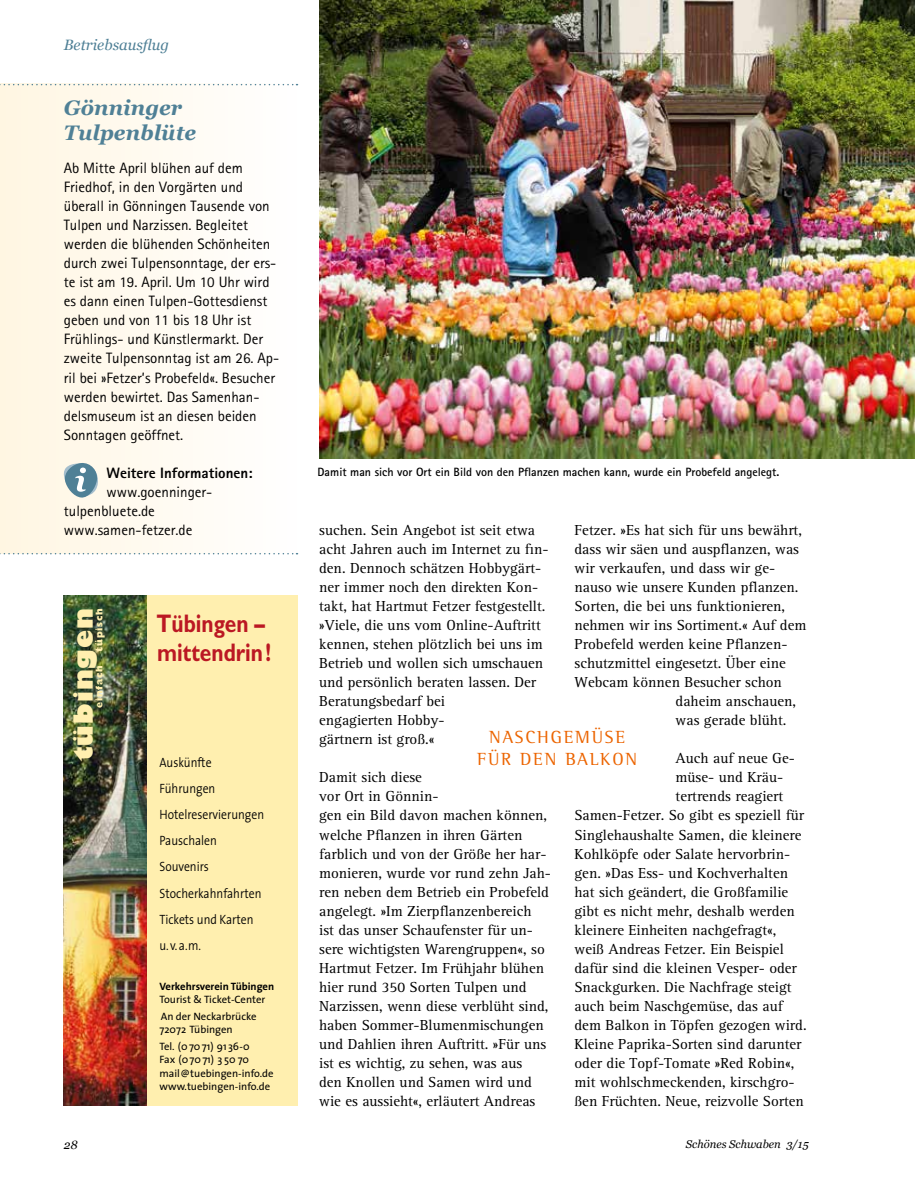
<style>
.page{position:relative;width:915px;height:1191px;background:#fff}
.page>*{position:absolute;margin:0;border:0;box-sizing:border-box;transform-origin:0 0}
.t1{font:800 25.95px "Gill Sans";letter-spacing:.04em;color:#ffefaf}
.t2{font:700 25.5px/29.4px "Gill Sans";color:#bb1823;scale:.82 1}
.t3{font:italic 700 21px/25.5px "Georgia";color:#4f8096}
.t4{font:18px/22.5px "Rotis Semi Serif Std";letter-spacing:.1em;color:#ec6502;text-align:center}
.t5{font:15px/19px "Rotis Serif Std";color:#000}
.t6{font:15px/19px "Rotis Sans Serif Std";color:#000}
.t7{font:800 15px "Rotis Sans Serif Std";color:#000}
.t8{font:italic 15px "Georgia";color:#4f8096}
.t9{font:300 13.5px/26.1px "The Sans";color:#000;scale:.87 1}
.t10{font:700 12px "Rotis Sans Serif Std";color:#000}
.t11{font:italic 12px "Georgia";color:#000}
.t12{font:italic 11.25px "Georgia";color:#000}
.t13{font:10.65px/16.8px "The Sans";color:#000}
.t14{font:700 10.65px "The Sans";color:#000}
.t15{font:800 9.75px "Gill Sans";letter-spacing:.07em;color:#ffefaf}
</style>
<div class="page">
<div style="left:0;top:84px;width:297px;height:470px;background:linear-gradient(to right,#fff6e2,#fffefe)"></div>
<svg style="left:0;top:84px;width:297px;height:1px"></svg>
<svg style="left:0;top:553px;width:297px;height:1px"></svg>
<svg style="left:61px;top:462px;width:39px;height:36px"></svg>
<img style="left:64px;top:595px;width:234px;height:511px">
<img style="left:319px;top:0;width:595px;height:459px">
<p class="t8" style="left:64px;top:34px;width:107px">Betriebsausflug</p>
<h3 class="t3" style="left:64px;top:94px;width:134px">Gönninger<br>Tulpenblüte</h3>
<p class="t6" style="left:64px;top:158px;width:217px">Ab Mitte April blühen auf dem<br>Friedhof, in den Vorgärten und überall in Gönningen Tausende von<br>Tulpen und Narzissen. Begleitet werden die blühenden Schönheiten durch zwei Tulpensonntage, der ers&shy;te ist am 19. April. Um 10 Uhr wird es dann einen Tulpen-Gottesdienst geben und von 11 bis 18 Uhr ist<br>Frühlings- und Künstlermarkt. Der zweite Tulpensonntag ist am 26. Ap&shy;ril bei »Fetzer’s Probefeld«. Besucher werden bewirtet. Das Samenhan&shy;delsmuseum ist an diesen beiden<br>Sonntagen geöffnet.</p>
<p class="t7" style="left:106px;top:463px;width:148px">Weitere Informationen:</p>
<p class="t6" style="left:64px;top:482px;width:150px;text-indent:43px">www.goenninger&shy;tulpenbluete.de www.samen-fetzer.de</p>
<p class="t15" style="left:93px;top:651px;width:45px;rotate:-90deg">tüpisch</p>
<h2 class="t2" style="left:156px;top:608px;width:141px">Tübingen – mittendrin!</h2>
<h1 class="t1" style="left:67px;top:761px;width:155px;rotate:-90deg">tübingen</h1>
<p class="t15" style="left:93px;top:708px;width:44px;rotate:-90deg">einfach</p>
<p class="t9" style="left:159px;top:749px;width:122px">Auskünfte<br>Führungen<br>Hotelreservierungen<br>Pauschalen<br>Souvenirs<br>Stocherkahnfahrten<br>Tickets und Karten u.v. a.m.</p>
<p class="t14" style="left:159px;top:977px;width:116px">Verkehrsverein Tübingen</p>
<p class="t13" style="left:159px;top:991px;width:107px">Tourist &amp; Ticket-Center<br>An der Neckarbrücke</p>
<p class="t13" style="left:159px;top:1021px;width:92px">72072 Tübingen<br>Tel. (0 70 71) 91 36-0</p>
<p class="t13" style="left:159px;top:1052px;width:115px;line-height:13.4px">Fax (0 70 71) 3 50 70 mail@tuebingen-info.de www.tuebingen-info.de</p>
<p class="t10" style="left:317px;top:465px;width:463px">Damit man sich vor Ort ein Bild von den Pflanzen machen kann, wurde ein Probefeld angelegt.</p>
<p class="t5" style="left:319px;top:521px;width:231px">suchen. Sein Angebot ist seit etwa acht Jahren auch im Internet zu fin&shy;den. Dennoch schätzen Hobbygärt&shy;ner immer noch den direkten Kon&shy;takt, hat Hartmut Fetzer festgestellt. »Viele, die uns vom Online-Auftritt kennen, stehen plötzlich bei uns im<br>Betrieb und wollen sich umschauen und persönlich beraten lassen. Der<br>Beratungsbedarf bei<br>engagierten Hobby-<br>gärtnern ist groß.«</p>
<p class="t5" style="left:319px;top:768px;width:233px">Damit sich diese<br>vor Ort in Gönnin-<br>gen ein Bild davon machen können, welche Pflanzen in ihren Gärten farblich und von der Größe her har&shy;monieren, wurde vor rund zehn Jah&shy;ren neben dem Betrieb ein Probefeld angelegt. »Im Zierpflanzenbereich<br>ist das unser Schaufenster für un&shy;sere wichtigsten Warengruppen«, so<br>Hartmut Fetzer. Im Frühjahr blühen hier rund 350 Sorten Tulpen und<br>Narzissen, wenn diese verblüht sind, haben Sommer-Blumenmischungen und Dahlien ihren Auftritt. »Für uns ist es wichtig, zu sehen, was aus<br>den Knollen und Samen wird und wie es aussieht«, erläutert Andreas</p>
<p class="t5" style="left:574px;top:521px;width:229px">Fetzer. »Es hat sich für uns bewährt,</p>
<p class="t5" style="left:574px;top:540px;width:226px">dass wir säen und auspflanzen, was</p>
<p class="t5" style="left:574px;top:559px;width:202px">wir verkaufen, und dass wir ge-</p>
<p class="t5" style="left:574px;top:578px;width:225px">nauso wie unsere Kunden pflanzen.</p>
<p class="t5" style="left:574px;top:597px;width:212px">Sorten, die bei uns funktionieren,</p>
<p class="t5" style="left:574px;top:616px;width:233px">nehmen wir ins Sortiment.« Auf dem</p>
<p class="t5" style="left:574px;top:635px;width:214px">Probefeld werden keine Pflanzen-</p>
<p class="t5" style="left:574px;top:654px;width:213px">schutzmittel eingesetzt. Über eine</p>
<p class="t5" style="left:574px;top:673px;width:209px">Webcam können Besucher schon</p>
<p class="t5" style="left:675px;top:692px;width:122px">daheim anschauen,</p>
<p class="t5" style="left:675px;top:711px;width:112px">was gerade blüht.</p>
<p class="t5" style="left:675px;top:749px;width:121px">Auch auf neue Ge-</p>
<p class="t5" style="left:675px;top:768px;width:109px">müse- und Kräu-</p>
<p class="t5" style="left:675px;top:787px;width:109px">tertrends reagiert</p>
<p class="t5" style="left:574px;top:806px;width:231px">Samen-Fetzer. So gibt es speziell für</p>
<p class="t5" style="left:574px;top:825px;width:228px">Singlehaushalte Samen, die kleinere</p>
<p class="t5" style="left:574px;top:844px;width:217px">Kohlköpfe oder Salate hervorbrin-</p>
<p class="t5" style="left:574px;top:863px;width:215px">gen. »Das Ess- und Kochverhalten</p>
<p class="t5" style="left:574px;top:882px;width:215px">hat sich geändert, die Großfamilie</p>
<p class="t5" style="left:574px;top:901px;width:221px">gibt es nicht mehr, deshalb werden</p>
<p class="t5" style="left:574px;top:920px;width:203px">kleinere Einheiten nachgefragt«,</p>
<p class="t5" style="left:574px;top:939px;width:211px">weiß Andreas Fetzer. Ein Beispiel</p>
<p class="t5" style="left:574px;top:958px;width:224px">dafür sind die kleinen Vesper- oder</p>
<p class="t5" style="left:574px;top:977px;width:218px">Snackgurken. Die Nachfrage steigt</p>
<p class="t5" style="left:574px;top:996px;width:210px">auch beim Naschgemüse, das auf</p>
<p class="t5" style="left:574px;top:1016px;width:233px">dem Balkon in Töpfen gezogen wird.</p>
<p class="t5" style="left:574px;top:1035px;width:228px">Kleine Paprika-Sorten sind darunter</p>
<p class="t5" style="left:574px;top:1054px;width:221px">oder die Topf-Tomate »Red Robin«,</p>
<p class="t5" style="left:574px;top:1073px;width:221px">mit wohlschmeckenden, kirschgro-</p>
<p class="t5" style="left:574px;top:1092px;width:231px">ßen Früchten. Neue, reizvolle Sorten</p>
<p class="t4" style="left:477px;top:725px;width:161px">NASCHGEMÜSE<br>FÜR DEN BALKON</p>
<p class="t11" style="left:64px;top:1136px;width:15px">28</p>
<p class="t12" style="left:685px;top:1136px;width:124px">Schönes Schwaben 3/15</p>
</div>
